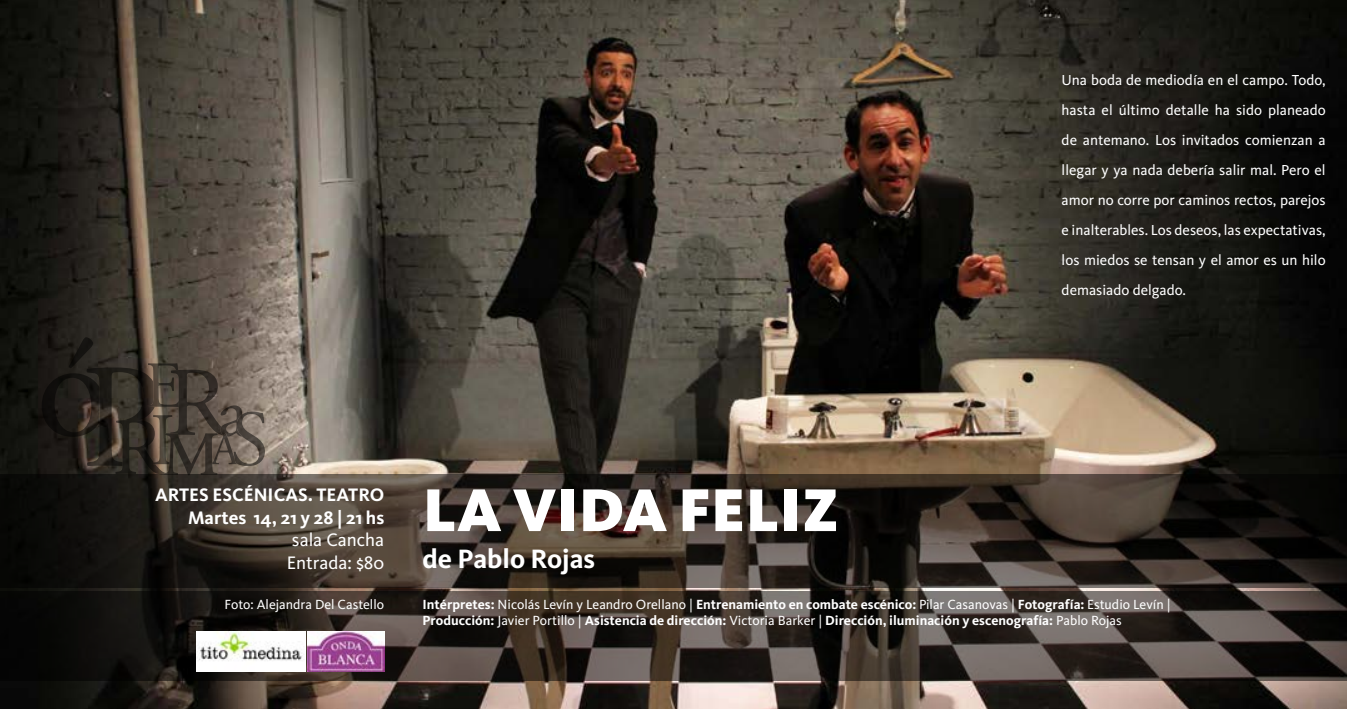
<style>
.page{position:relative;width:1347px;height:709px;background:#fff}
.page>*{position:absolute;margin:0;border:0;box-sizing:border-box;transform-origin:0 0}
.t1{font:900 62.5px "Kievit";color:#fff}
.t2{font:700 27.5px "Kievit";color:#fff}
.t3{font:700 18.75px/22.5px "Kievit";color:#fff;text-align:right}
.t4{font:18.75px/22.5px "Kievit";color:#fff}
.t5{font:15px/30px "Kievit";color:#fff;text-align:justify}
.t6{font:700 13.75px/16.2px "Kievit";color:#fff}
.t7{font:13.75px "Kievit";color:#fff}
.s1{font-weight:400}
</style>
<div class="page">
<img style="left:0;top:0;width:1346px;height:709px">
<svg style="left:0;top:474px;width:1346px;height:113px;background:#312923"></svg>
<svg style="left:0;top:591px;width:1346px;height:90px;background:#37302c"></svg>
<svg style="left:42px;top:337px;width:223px;height:138px;background:#453e36"></svg>
<img style="left:196px;top:631px;width:109px;height:40px">
<img style="left:308px;top:631px;width:76px;height:40px">
<p class="t5" style="left:1061px;top:65px;width:265px">Una boda de mediodía en el campo. Todo, hasta el último detalle ha sido planeado de antemano. Los invitados comienzan a llegar y ya nada debería salir mal. Pero el amor no corre por caminos rectos, parejos e inalterables. Los deseos, las expectativas, los miedos se tensan y el amor es un hilo demasiado delgado.</p>
<p class="t3" style="left:155px;top:484px;width:231px">ARTES ESCÉNICAS. TEATRO<br>Martes 14, 21 y 28 | 21 hs</p>
<p class="t4" style="left:287px;top:529px;width:99px">sala Cancha<br>Entrada: $80</p>
<p class="t7" style="left:224px;top:596px;width:161px">Foto: Alejandra Del Castello</p>
<h1 class="t1" style="left:422px;top:472px;width:417px">LA VIDA FELIZ</h1>
<h2 class="t2" style="left:422px;top:542px;width:174px">de Pablo Rojas</h2>
<p class="t6" style="left:422px;top:596px;width:749px">Intérpretes: <span class="s1">Nicolás Levín y Leandro Orellano |</span> Entrenamiento en combate escénico: <span class="s1">Pilar Casanovas |</span> Fotografía: <span class="s1">Estudio Levín |<br></span>Producción: <span class="s1">Javier Portillo |</span> Asistencia de dirección: <span class="s1">Victoria Barker |</span> Dirección, iluminación y escenografía: <span class="s1">Pablo Rojas</span></p>
</div>
